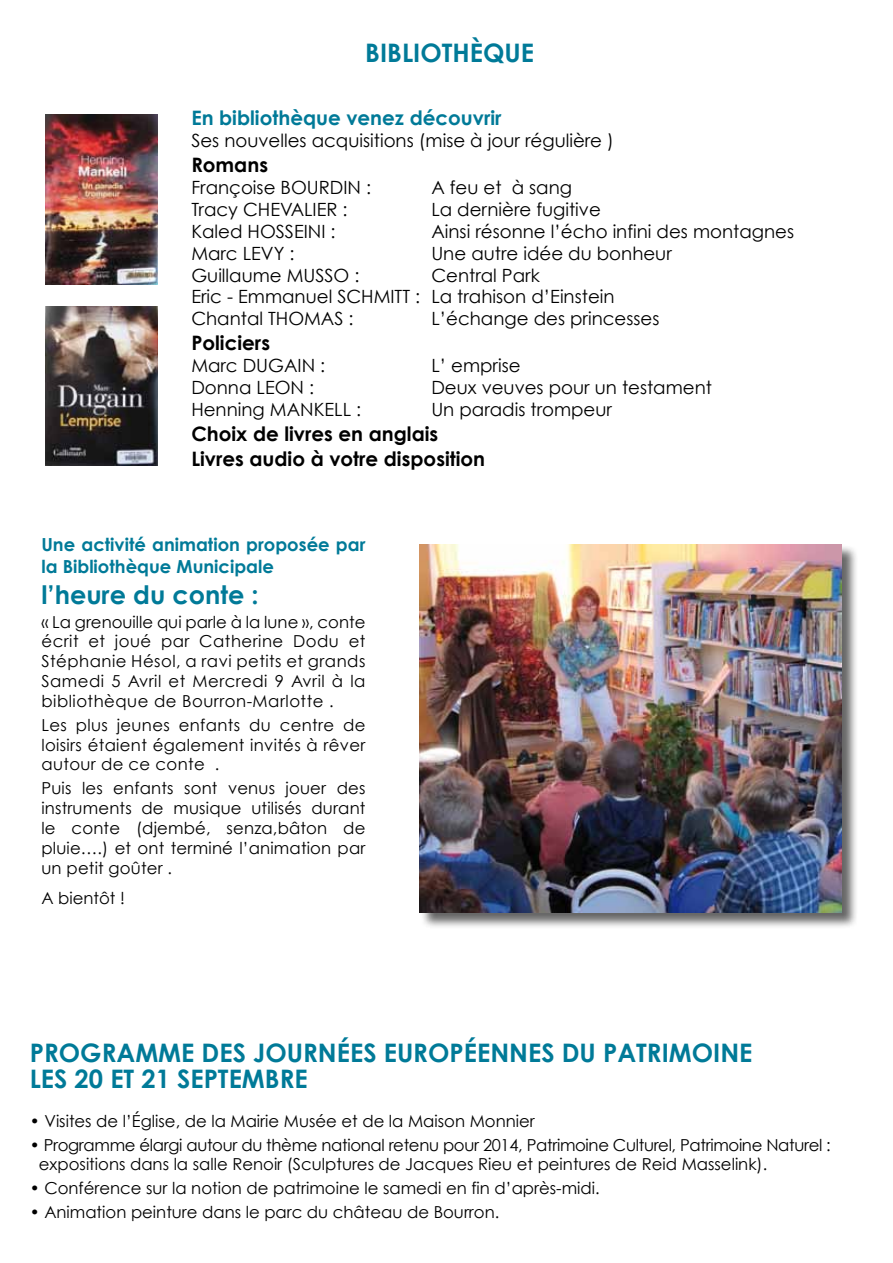
<style>
.page{position:relative;width:893px;height:1263px;background:#fff}
.page>*{position:absolute;margin:0;border:0;box-sizing:border-box;transform-origin:0 0}
.t1{font:700 25.5px/25.5px "Century Gothic";color:#007a98}
.t2{font:700 19.95px/24.9px "Century Gothic";color:#000}
.t3{font:700 19.95px "Century Gothic";color:#007a98}
.t4{font:18.3px/21.9px "Century Gothic";color:#000}
.t5{font:700 18px/21.6px "Century Gothic";color:#007a98}
.t6{font:16.5px/19.8px "Century Gothic";color:#000;text-align:justify}
.t7{font:16.5px/19.8px "Century Gothic";letter-spacing:-.02em;color:#000}
</style>
<div class="page">
<img style="left:45px;top:115px;width:112px;height:169px">
<img style="left:45px;top:306px;width:112px;height:159px">
<div style="left:420px;top:544px;width:438px;height:385px;background:#000;opacity:.6"></div>
<img style="left:419px;top:544px;width:422px;height:369px">
<h1 class="t1" style="left:365px;top:39px;width:170px">BIBLIOTHÈQUE</h1>
<p class="t3" style="left:191px;top:106px;width:312px">En bibliothèque venez découvrir</p>
<p class="t4" style="left:191px;top:130px;width:424px">Ses nouvelles acquisitions (mise à jour régulière )</p>
<p class="t2" style="left:191px;top:152px;width:78px">Romans</p>
<p class="t4" style="left:191px;top:176px;width:181px">Françoise BOURDIN :</p>
<p class="t4" style="left:431px;top:176px;width:142px">A feu et à sang</p>
<p class="t4" style="left:191px;top:198px;width:158px">Tracy CHEVALIER :</p>
<p class="t4" style="left:431px;top:198px;width:171px">La dernière fugitive</p>
<p class="t4" style="left:191px;top:220px;width:146px">Kaled HOSSEINI :</p>
<p class="t4" style="left:431px;top:220px;width:364px">Ainsi résonne l’écho infini des montagnes</p>
<p class="t4" style="left:191px;top:242px;width:105px">Marc LEVY :</p>
<p class="t4" style="left:431px;top:242px;width:242px">Une autre idée du bonheur</p>
<p class="t4" style="left:191px;top:264px;width:170px">Guillaume MUSSO :</p>
<p class="t4" style="left:191px;top:264px;width:425px;text-indent:240px">Central Park<br>Eric - Emmanuel SCHMITT : La trahison d’Einstein<br>Chantal THOMAS :</p>
<p class="t4" style="left:431px;top:307px;width:230px">L’échange des princesses</p>
<p class="t2" style="left:191px;top:330px;width:80px">Policiers</p>
<p class="t4" style="left:191px;top:354px;width:135px">Marc DUGAIN :</p>
<p class="t4" style="left:431px;top:354px;width:91px">L’ emprise</p>
<p class="t4" style="left:191px;top:376px;width:124px">Donna LEON :</p>
<p class="t4" style="left:431px;top:376px;width:282px">Deux veuves pour un testament</p>
<p class="t4" style="left:191px;top:398px;width:171px">Henning MANKELL :</p>
<p class="t4" style="left:431px;top:398px;width:182px">Un paradis trompeur</p>
<p class="t2" style="left:191px;top:420px;width:295px">Choix de livres en anglais<br>Livres audio à votre disposition</p>
<p class="t5" style="left:41px;top:534px;width:325px">Une activité animation proposée par la Bibliothèque Municipale</p>
<h1 class="t1" style="left:41px;top:581px;width:219px">l’heure du conte :</h1>
<p class="t6" style="left:41px;top:611px;width:326px">« La grenouille qui parle à la lune », conte écrit et joué par Catherine Dodu et Stéphanie Hésol, a ravi petits et grands Samedi 5 Avril et Mercredi 9 Avril à la bibliothèque de Bourron-Marlotte .</p>
<p class="t6" style="left:41px;top:715px;width:326px">Les plus jeunes enfants du centre de loisirs étaient également invités à rêver autour de ce conte .</p>
<p class="t6" style="left:41px;top:778px;width:326px">Puis les enfants sont venus jouer des instruments de musique utilisés durant le conte (djembé, senza,bâton de pluie….) et ont terminé l’animation par un petit goûter .</p>
<p class="t6" style="left:41px;top:887px;width:85px">A bientôt !</p>
<h1 class="t1" style="left:30px;top:1039px;width:724px">PROGRAMME DES JOURNÉES EUROPÉENNES DU PATRIMOINE<br>LES 20 ET 21 SEPTEMBRE</h1>
<p class="t6" style="left:30px;top:1110px;width:506px">• Visites de l’Église, de la Mairie Musée et de la Maison Monnier</p>
<p class="t7" style="left:39px;top:1134px;width:793px;text-indent:-9px">• Programme élargi autour du thème national retenu pour 2014, Patrimoine Culturel, Patrimoine Naturel : expositions dans la salle Renoir (Sculptures de Jacques Rieu et peintures de Reid Masselink).</p>
<p class="t6" style="left:30px;top:1178px;width:571px">• Conférence sur la notion de patrimoine le samedi en fin d’après-midi.</p>
<p class="t6" style="left:30px;top:1202px;width:471px">• Animation peinture dans le parc du château de Bourron.</p>
</div>
